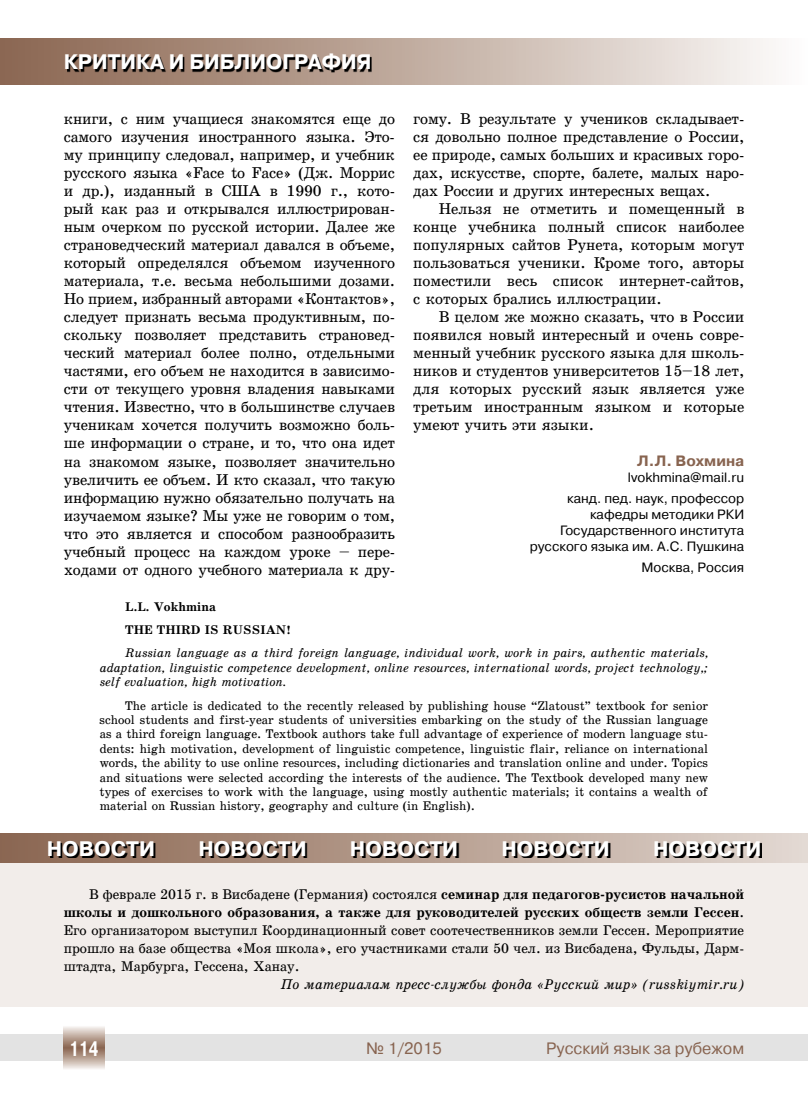
<style>
.page{position:relative;width:808px;height:1106px;background:#fff}
.page>*{position:absolute;margin:0;border:0;box-sizing:border-box;transform-origin:0 0}
.t1{font:700 21px "Pragmatica C";color:#fff}
.t2{font:700 21px "Pragmatica C";color:#fff;scale:.7 1}
.t3{font:16.5px "Pragmatica C";color:#886450}
.t4{font:15px/18px "School Plain";letter-spacing:-.005em;color:#000;text-align:justify}
.t5{font:700 15px "Pragmatica C";color:#886450}
.t6{font:13.5px/18px "School Plain";color:#000}
.t7{font:13.5px/16.2px "Pragmatica C";color:#000;text-align:right}
.t8{font:700 13.5px "School";color:#000}
.t9{font:italic 13.5px "School";color:#000}
.t10{font:12px/14.4px "School Plain";color:#000;text-align:justify}
.t11{font:italic 12px/14.4px "School";color:#000;text-align:justify}
.t12{font:700 12px/23.4px "School";color:#000}
.s1{font-family:"School";font-weight:700}
.s2{font-family:"School Plain";font-weight:400}
</style>
<div class="page">
<div style="left:0;top:1034px;width:808px;height:26px;background:#e3e3e3"></div>
<svg style="left:64px;top:1027px;width:40px;height:42px;background:#bca79a"></svg>
<div style="left:0;top:38px;width:808px;height:46px;background:linear-gradient(to right,#88624b,#fbf9f7)"></div>
<svg style="left:68px;top:56px;width:304px;height:16px;background:#57483f"></svg>
<div style="left:0;top:844px;width:808px;height:162px;background:#f2edea"></div>
<div style="left:0;top:833px;width:808px;height:29px;background:linear-gradient(to right,#89634e,#e1d7d0)"></div>
<svg style="left:50px;top:842px;width:712px;height:16px;background:#716259"></svg>
<h1 class="t1" style="left:64px;top:51px;width:309px">КРИТИКА И БИБЛИОГРАФИЯ</h1>
<p class="t4" style="left:64px;top:110px;width:333px">книги, с ним учащиеся знакомятся еще до самого изучения иностранного языка. Это&shy;му принципу следовал, например, и учебник русского языка «Face to Face» (Дж. Моррис и др.), изданный в США в 1990 г., кото&shy;рый как раз и открывался иллюстрирован&shy;ным очерком по русской истории. Далее же страноведческий материал давался в объеме, который определялся объемом изученного материала, т.е. весьма небольшими дозами.<br>Но прием, избранный авторами «Контактов», следует признать весьма продуктивным, по&shy;скольку позволяет представить страновед&shy;ческий материал более полно, отдельными частями, его объем не находится в зависимо&shy;сти от текущего уровня владения навыками чтения. Известно, что в большинстве случаев ученикам хочется получить возможно боль&shy;ше информации о стране, и то, что она идет на знакомом языке, позволяет значительно увеличить ее объем. И кто сказал, что такую информацию нужно обязательно получать на изучаемом языке? Мы уже не говорим о том, что это является и способом разнообразить учебный процесс на каждом уроке – пере&shy;ходами от одного учебного материала к дру-</p>
<p class="t4" style="left:413px;top:110px;width:333px">гому. В результате у учеников складывает&shy;ся довольно полное представление о России, ее природе, самых больших и красивых горо&shy;дах, искусстве, спорте, балете, малых наро&shy;дах России и других интересных вещах.</p>
<p class="t4" style="left:413px;top:200px;width:333px;text-indent:26px">Нельзя не отметить и помещенный в конце учебника полный список наиболее популярных сайтов Рунета, которым могут пользоваться ученики. Кроме того, авторы поместили весь список интернет-сайтов, с которых брались иллюстрации.</p>
<p class="t4" style="left:413px;top:308px;width:333px;text-indent:26px">В целом же можно сказать, что в России появился новый интересный и очень совре&shy;менный учебник русского языка для школь&shy;ников и студентов университетов 15–18 лет, для которых русский язык является уже третьим иностранным языком и которые умеют учить эти языки.</p>
<p class="t5" style="left:637px;top:453px;width:109px">Л.Л. Вохмина</p>
<p class="t7" style="left:567px;top:468px;width:179px;line-height:20.4px">lvokhmina@mail.ru<br>канд. пед. наук, профессор</p>
<p class="t7" style="left:530px;top:506px;width:216px">кафедры методики РКИ<br>Государственного института русского языка им. А.С. Пушкина</p>
<p class="t7" style="left:641px;top:559px;width:104px">Москва, Россия</p>
<p class="t12" style="left:125px;top:594px;width:167px">L.L. Vokhmina<br>THE THIRD IS RUSSIAN!</p>
<p class="t11" style="left:100px;top:646px;width:610px;text-indent:26px">Russian language as a third foreign language, individual work, work in pairs, authentic materials, adaptation, linguistic competence development, online resources, international words, project technology,; self evaluation, high motivation.</p>
<p class="t10" style="left:100px;top:698px;width:610px;text-indent:26px">The article is dedicated to the recently released by publishing house “Zlatoust” textbook for senior school students and first-year students of universities embarking on the study of the Russian language as a third foreign language. Textbook authors take full advantage of experience of modern language stu&shy;dents: high motivation, development of linguistic competence, linguistic flair, reliance on international words, the ability to use online resources, including dictionaries and translation online and under. Topics and situations were selected according the interests of the audience. The Textbook developed many new types of exercises to work with the language, using mostly authentic materials; it contains a wealth of material on Russian history, geography and culture (in English).</p>
<h1 class="t1" style="left:47px;top:837px;width:110px">НОВОСТИ</h1>
<h1 class="t1" style="left:198px;top:837px;width:110px">НОВОСТИ</h1>
<h1 class="t1" style="left:350px;top:837px;width:110px">НОВОСТИ</h1>
<h1 class="t1" style="left:501px;top:837px;width:110px">НОВОСТИ</h1>
<h1 class="t1" style="left:653px;top:837px;width:110px">НОВОСТИ</h1>
<p class="t6" style="left:89px;top:884px;width:655px">В феврале 2015 г. в Висбадене (Германия) состоялся <span class="s1">семинар для педагогов-русистов начальной</span></p>
<p class="t8" style="left:64px;top:903px;width:270px">школы и дошкольного образования, ата</p>
<p class="t8" style="left:353px;top:903px;width:275px">кже для руководителей русских обществ</p>
<p class="t8" style="left:647px;top:903px;width:99px">земли Гессен<span class="s2">.</span></p>
<p class="t6" style="left:64px;top:920px;width:682px">Его организатором выступил Координационный совет соотечественников земли Гессен. Мероприятие прошло на базе общества «Моя школа», его участниками стали 50 чел. из Висбадена, Фульды, Дарм&shy;штадта, Марбурга, Гессена, Ханау.</p>
<p class="t9" style="left:281px;top:975px;width:9px">Поматериалам</p>
<p class="t9" style="left:395px;top:975px;width:17px">пресс</p>
<p class="t9" style="left:430px;top:975px;width:13px">-службы</p>
<p class="t9" style="left:492px;top:975px;width:17px">фонда</p>
<p class="t9" style="left:537px;top:975px;width:16px">«Русскиймир</p>
<p class="t9" style="left:630px;top:975px;width:115px">» (russkiymir.ru)</p>
<h1 class="t2" style="left:70px;top:1037px;width:43px">114</h1>
<p class="t3" style="left:366px;top:1039px;width:77px">№ 1/2015</p>
<p class="t3" style="left:546px;top:1039px;width:199px">Русский язык за рубежом</p>
</div>
